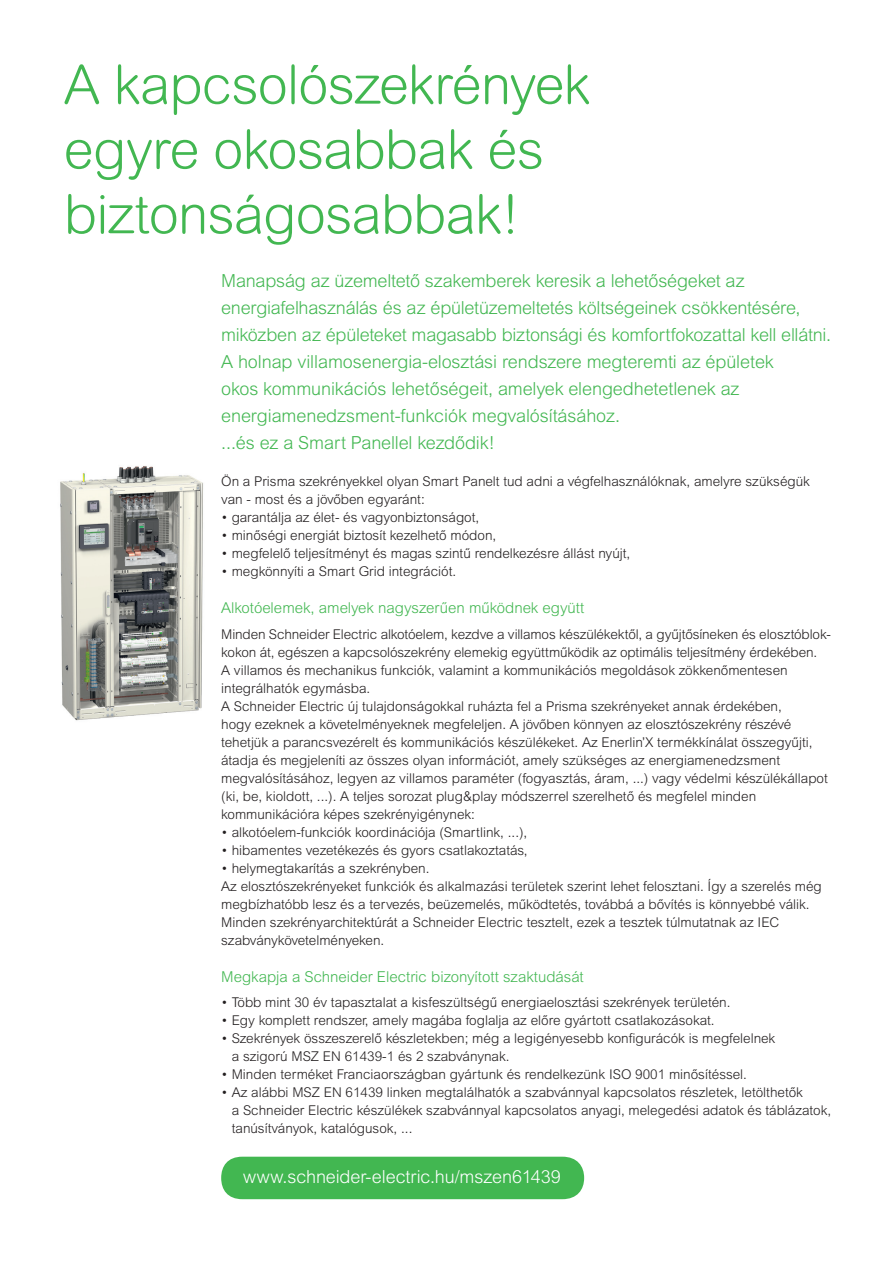
<style>
.page{position:relative;width:889px;height:1263px;background:#fff}
.page>*{position:absolute;margin:0;border:0;box-sizing:border-box;transform-origin:0 0}
.t1{font:300 54px/64.8px "Arial Rounded MT Pro";letter-spacing:-.01em;color:#42b751}
.t2{font:300 18px/27px "Arial MT Pro";letter-spacing:-.005em;color:#42b751}
.t3{font:300 18px "Arial MT Pro";letter-spacing:-.005em;color:#fff}
.t4{font:300 15px "Arial MT Pro";color:#42b751}
.t5{font:300 13.5px/18px "Arial MT Pro";color:#231f20}
</style>
<div class="page">
<div style="left:221px;top:1157px;width:363px;height:42px;background:#42b751"></div>
<img style="left:60px;top:466px;width:143px;height:255px">
<h1 class="t1" style="left:64px;top:55px;width:528px">A kapcsolószekrények egyre okosabbak és biztonságosabbak!</h1>
<p class="t2" style="left:221px;top:268px;width:611px">Manapság az üzemeltető szakemberek keresik a lehetőségeket az energiafelhasználás és az épületüzemeltetés költségeinek csökkentésére, miközben az épületeket magasabb biztonsági és komfortfokozattal kell ellátni.<br>A holnap villamosenergia-elosztási rendszere megteremti az épületek<br>okos kommunikációs lehetőségeit, amelyek elengedhetetlenek az energiamenedzsment-funkciók megvalósításához.<br>...és ez a Smart Panellel kezdődik!</p>
<p class="t5" style="left:221px;top:473px;width:590px">Ön a Prisma szekrényekkel olyan Smart Panelt tud adni a végfelhasználóknak, amelyre szükségük van - most és a jövőben egyaránt:</p>
<p class="t5" style="left:221px;top:509px;width:260px">• garantálja az élet- és vagyonbiztonságot,</p>
<p class="t5" style="left:221px;top:527px;width:277px">• minőségi energiát biztosít kezelhető módon,</p>
<p class="t5" style="left:221px;top:545px;width:411px">• megfelelő teljesítményt és magas szintű rendelkezésre állást nyújt,</p>
<p class="t5" style="left:221px;top:563px;width:237px">• megkönnyíti a Smart Grid integrációt.</p>
<p class="t4" style="left:221px;top:599px;width:364px">Alkotóelemek, amelyek nagyszerűen működnek együtt</p>
<p class="t5" style="left:221px;top:625px;width:611px">Minden Schneider Electric alkotóelem, kezdve a villamos készülékektől, a gyűjtősíneken és elosztóblok&shy;kokon át, egészen a kapcsolószekrény elemekig együttműködik az optimális teljesítmény érdekében.<br>A villamos és mechanikus funkciók, valamint a kommunikációs megoldások zökkenőmentesen integrálhatók egymásba.<br>A Schneider Electric új tulajdonságokkal ruházta fel a Prisma szekrényeket annak érdekében,<br>hogy ezeknek a követelményeknek megfeleljen. A jövőben könnyen az elosztószekrény részévé tehetjük a parancsvezérelt és kommunikációs készülékeket. Az Enerlin’X termékkínálat összegyűjti, átadja és megjeleníti az összes olyan információt, amely szükséges az energiamenedzsment megvalósításához, legyen az villamos paraméter (fogyasztás, áram, ...) vagy védelmi készülékállapot (ki, be, kioldott, ...). A teljes sorozat plug&amp;play módszerrel szerelhető és megfelel minden kommunikációra képes szekrényigénynek:</p>
<p class="t5" style="left:221px;top:823px;width:308px">• alkotóelem-funkciók koordinációja (Smartlink, ...),</p>
<p class="t5" style="left:221px;top:841px;width:308px">• hibamentes vezetékezés és gyors csatlakoztatás,</p>
<p class="t5" style="left:221px;top:859px;width:602px">• helymegtakarítás a szekrényben.<br>Az elosztószekrényeket funkciók és alkalmazási területek szerint lehet felosztani. Így a szerelés még megbízhatóbb lesz és a tervezés, beüzemelés, működtetés, továbbá a bővítés is könnyebbé válik.<br>Minden szekrényarchitektúrát a Schneider Electric tesztelt, ezek a tesztek túlmutatnak az IEC szabványkövetelményeken.</p>
<p class="t4" style="left:221px;top:967px;width:364px">Megkapja a Schneider Electric bizonyított szaktudását</p>
<p class="t5" style="left:221px;top:994px;width:511px">• Több mint 30 év tapasztalat a kisfeszültségű energiaelosztási szekrények területén.</p>
<p class="t5" style="left:221px;top:1012px;width:495px">• Egy komplett rendszer, amely magába foglalja az előre gyártott csatlakozásokat.</p>
<p class="t5" style="left:232px;top:1030px;width:545px;text-indent:-11px">• Szekrények összeszerelő készletekben; még a legigényesebb konfigurácók is megfelelnek a szigorú MSZ EN 61439-1 és 2 szabványnak.</p>
<p class="t5" style="left:221px;top:1066px;width:527px">• Minden terméket Franciaországban gyártunk és rendelkezünk ISO 9001 minősítéssel.</p>
<p class="t5" style="left:232px;top:1084px;width:601px;text-indent:-11px">• Az alábbi MSZ EN 61439 linken megtalálhatók a szabvánnyal kapcsolatos részletek, letölthetők<br>a Schneider Electric készülékek szabvánnyal kapcsolatos anyagi, melegedési adatok és táblázatok, tanúsítványok, katalógusok, ...</p>
<h2 class="t3" style="left:243px;top:1166px;width:319px">www.schneider-electric.hu/mszen61439</h2>
</div>
